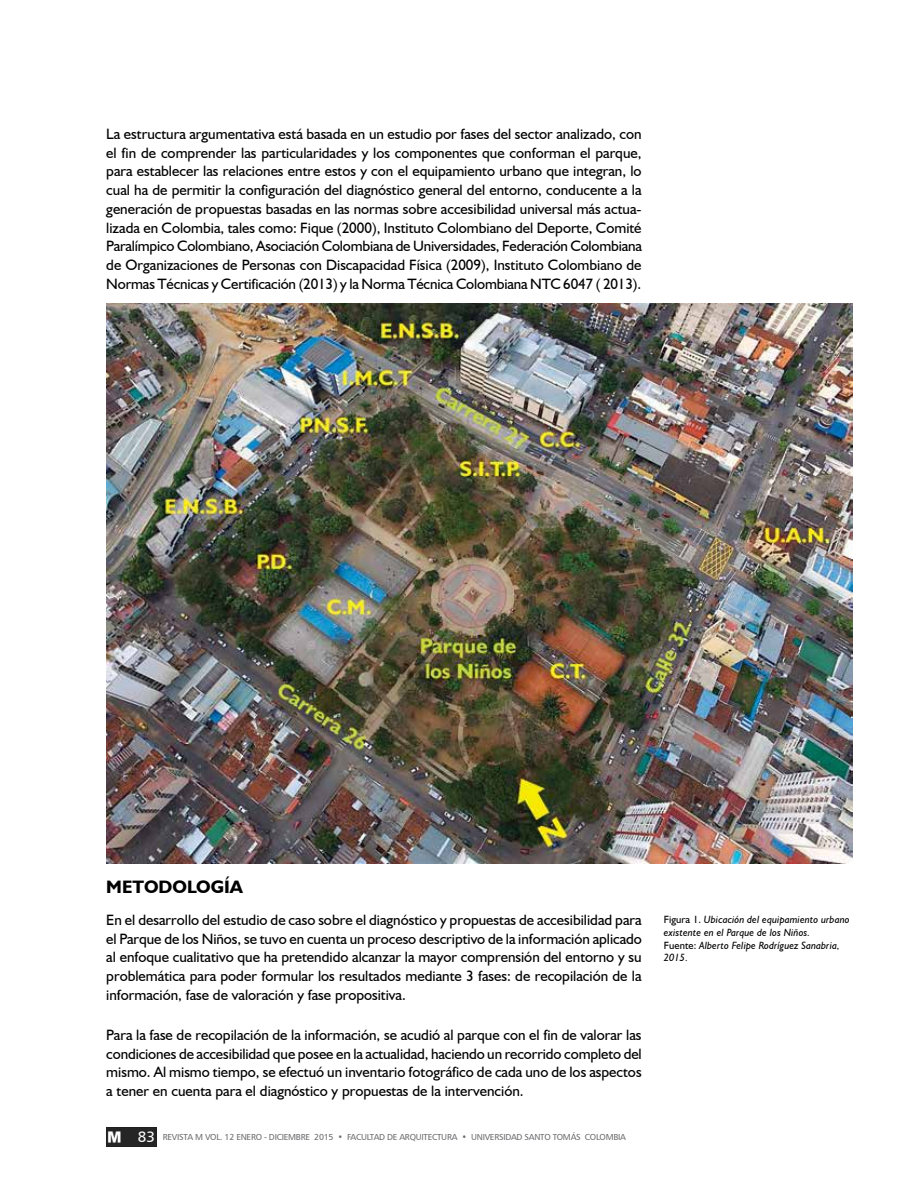
<style>
.page{position:relative;width:918px;height:1188px;background:#fff}
.page>*{position:absolute;margin:0;border:0;box-sizing:border-box;transform-origin:0 0}
.t1{font:700 18px "Humanist 521 BT";color:#000}
.t2{font:15px/18.8px "Humanist 521 BT";color:#000;text-align:justify}
.t3{font:italic 10.5px/12.6px "Humanist 521 BT";letter-spacing:.01em;color:#000}
.t4{font:8.7px "Humanist 777 BT Roman B";letter-spacing:-.03em;color:#6d6e71}
.s1{font-size:15px;color:#fff}
.s2{font-style:normal}
</style>
<div class="page">
<img style="left:106px;top:303px;width:747px;height:561px">
<img style="left:106px;top:1127px;width:51px;height:20px">
<p class="t2" style="left:106px;top:124px;width:537px">La estructura argumentativa está basada en un estudio por fases del sector analizado, con el fin de comprender las particularidades y los componentes que conforman el parque, para establecer las relaciones entre estos y con el equipamiento urbano que integran, lo cual ha de permitir la configuración del diagnóstico general del entorno, conducente a la generación de propuestas basadas en las normas sobre accesibilidad universal más actua&shy;lizada en Colombia, tales como: Fique (2000), Instituto Colombiano del Deporte, Comité Paralímpico Colombiano, Asociación Colombiana de Universidades, Federación Colombiana de Organizaciones de Personas con Discapacidad Física (2009), Instituto Colombiano de Normas Técnicas y Certificación (2013) y la Norma Técnica Colombiana NTC 6047 ( 2013).</p>
<p class="t1" style="left:106px;top:876px;width:138px">METODOLOGÍA</p>
<p class="t2" style="left:106px;top:910px;width:537px">En el desarrollo del estudio de caso sobre el diagnóstico y propuestas de accesibilidad para el Parque de los Niños, se tuvo en cuenta un proceso descriptivo de la información aplicado al enfoque cualitativo que ha pretendido alcanzar la mayor comprensión del entorno y su problemática para poder formular los resultados mediante 3 fases: de recopilación de la información, fase de valoración y fase propositiva.</p>
<p class="t2" style="left:106px;top:1025px;width:537px">Para la fase de recopilación de la información, se acudió al parque con el fin de valorar las condiciones de accesibilidad que posee en la actualidad, haciendo un recorrido completo del mismo. Al mismo tiempo, se efectuó un inventario fotográfico de cada uno de los aspectos a tener en cuenta para el diagnóstico y propuestas de la intervención.</p>
<p class="t4" style="left:138px;top:1132px;width:490px"><span class="s1">83</span> REVISTA M VOL. 12 ENERO - DICIEMBRE 2015 • FACULTAD DE ARQUITECTURA • UNIVERSIDAD SANTO TOMÁS COLOMBIA</p>
<p class="t3" style="left:664px;top:913px;width:187px"><span class="s2">Figura 1.</span> Ubicación del equipamiento urbano existente en el Parque de los Niños.<br><span class="s2">Fuente:</span> Alberto Felipe Rodríguez Sanabria,<br>2015.</p>
</div>
